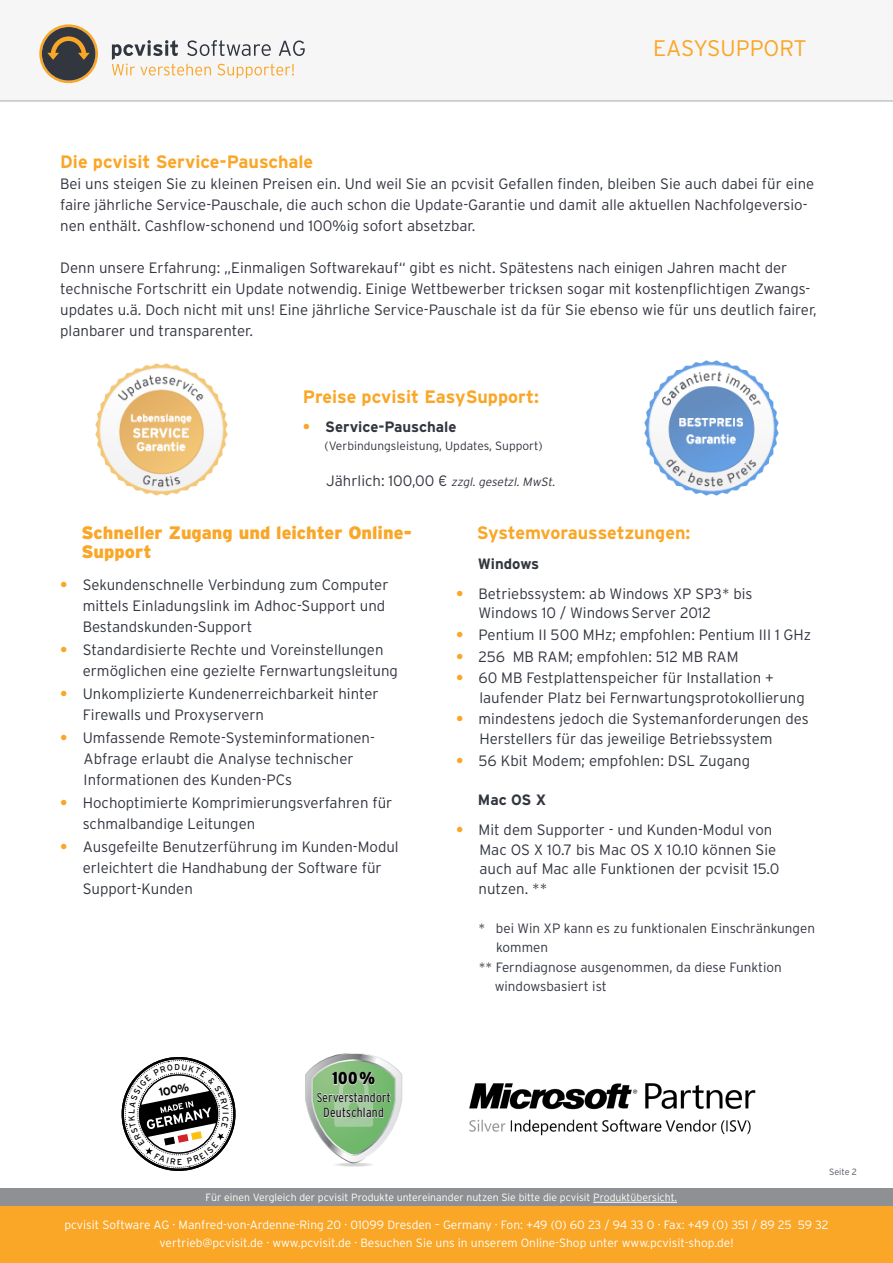
<style>
.page{position:relative;width:893px;height:1263px;background:#fff}
.page>*{position:absolute;margin:0;border:0;box-sizing:border-box;transform-origin:0 0}
.t1{font:300 22.5px "Interstate";letter-spacing:-.01em;color:#faa627}
.t2{font:700 18px "Interstate";color:#faa627}
.t3{font:900 18px/19.5px "Interstate";color:#faa627}
.t4{font:900 condensed 17.25px "Interstate";color:#000}
.t5{font:300 15px/21px "Interstate";color:#32363f}
.t6{font:700 15px "Interstate";color:#32363f}
.t7{font:300 13.5px "Interstate";color:#32363f}
.t8{font:300 condensed 13.2px/15.8px "Interstate";letter-spacing:.02em;color:#000;text-align:center}
.t9{font:300 12px/18px "Interstate";color:#fff;text-align:center}
.t10{font:300 12px "Interstate";color:#32363f}
.t11{font:italic 300 12px "Interstate";color:#32363f}
.t12{font:700 11.4px "Interstate";color:#000}
.t13{font:300 10.5px "Interstate";color:#fff}
.t14{font:300 9px "Interstate";color:#51555e}
.s1{color:#faa627}
.s2{font-style:normal;font-size:15px}
.s3{font-weight:700;color:#faa627}
</style>
<div class="page">
<div style="left:0;top:1205px;width:893px;height:58px;background:#faa627"></div>
<div style="left:0;top:1188px;width:893px;height:17px;background:#8e9093"></div>
<hr style="left:593px;top:1202px;width:84px;height:1px;background:#fff">
<svg style="left:39px;top:24px;width:59px;height:59px"></svg>
<svg style="left:112px;top:40px;width:193px;height:38px"></svg>
<img style="left:469px;top:1083px;width:287px;height:53px">
<svg style="left:305px;top:1053px;width:97px;height:109px"></svg>
<svg style="left:332px;top:1162px;width:43px;height:5px"></svg>
<img style="left:644px;top:361px;width:135px;height:134px">
<img style="left:96px;top:364px;width:131px;height:131px">
<svg style="left:121px;top:1057px;width:115px;height:114px"></svg>
<h1 class="t1" style="left:653px;top:36px;width:98px">EASYSuppor</h1>
<h1 class="t1" style="left:794px;top:36px;width:15px">t</h1>
<p class="t2" style="left:60px;top:151px;width:255px">Die pcvisit Service-Pauschale</p>
<p class="t5" style="left:60px;top:173px;width:755px">Bei uns steigen Sie zu kleinen Preisen ein. U nd weil Sie an pcvisit Gefallen finden, bleiben Sie auch dabei für eine faire jährliche Service-Pauschale, die auch schon die U pdate-Garantie und damit alle aktuellen Nachfolgeversio&shy;nen enthält. Cashflow-schonend und 100%ig sofort absetzbar.</p>
<p class="t5" style="left:60px;top:257px;width:758px">Denn unsere Erfahrung: „Einmaligen Softwarekauf“ gibt es nicht. Spätestens nach einigen Jahren macht der technische Fortschritt ein U pdate notwendig. Einige Wettbewerber tricksen sogar mit kostenpflichtigen Zwangs&shy;updates u.ä. Doch nicht mit uns! Eine jährliche Service-Pauschale ist da für Sie ebenso wie für uns deutlich fairer, planbarer und transparenter.</p>
<p class="t2" style="left:303px;top:387px;width:238px">Preise pcvisit EasySupport:</p>
<p class="t6" style="left:303px;top:418px;width:155px"><span class="s1">•</span> Service-Pauschale</p>
<p class="t10" style="left:325px;top:439px;width:220px">(Verbindungsleistung, U pdates, Support)</p>
<p class="t11" style="left:326px;top:475px;width:233px"><span class="s2">J ä h r l i c h : 1 0 0,0 0 €</span> zzgl. gesetzl. MwSt.</p>
<p class="t3" style="left:82px;top:522px;width:332px">Schneller Zugang und leichter Online-<br>Support</p>
<p class="t5" style="left:83px;top:574px;width:307px;text-indent:-22px"><span class="s3">•</span> Sekundenschnelle Verbindung zum Computer mittels Einladungslink im Adhoc-Support und<br>Bestandskunden-Support</p>
<p class="t5" style="left:83px;top:639px;width:317px;text-indent:-22px"><span class="s3">•</span> Standardisierte Rechte und Voreinstellungen ermöglichen eine gezielte Fernwartungsleitung</p>
<p class="t5" style="left:83px;top:683px;width:297px;text-indent:-22px"><span class="s3">•</span> U nkomplizierte Kundenerreichbarkeit hinter<br>Firewalls und Proxyservern</p>
<p class="t5" style="left:84px;top:727px;width:293px;text-indent:-23px"><span class="s3">•</span> U mfassende Remote-Systeminformationen-<br>Abfrage erlaubt die Analyse technischer<br>I nformationen des Kunden-PCs</p>
<p class="t5" style="left:83px;top:792px;width:311px;text-indent:-22px"><span class="s3">•</span> Hochoptimierte Komprimierungsverfahren für schmalbandige Leitungen</p>
<p class="t5" style="left:83px;top:836px;width:317px;text-indent:-22px"><span class="s3">•</span> Ausgefeilte Benutzerführung im Kunden-Modul erleichtert die Handhabung der Software für<br>Support-Kunden</p>
<p class="t2" style="left:477px;top:522px;width:215px">Systemvoraussetzungen:</p>
<p class="t6" style="left:478px;top:555px;width:63px">Windows</p>
<p class="t5" style="left:479px;top:584px;width:276px;line-height:19.5px;text-indent:-22px"><span class="s3">•</span> Betriebssystem: ab Windows XP SP3* bis<br>Windows 10 / WindowsServer 2012</p>
<p class="t5" style="left:456px;top:624px;width:357px"><span class="s3">•</span> Pentium II 500 MHz; empfohlen: Pentium III 1 GHz</p>
<p class="t5" style="left:456px;top:646px;width:284px"><span class="s3">•</span> 256 MB RAM; empfohlen: 512 MB RAM</p>
<p class="t5" style="left:479px;top:668px;width:327px;line-height:19.5px;text-indent:-23px"><span class="s3">•</span> 60 MB Festplattenspeicher für I nstallation + laufender Platz bei Fernwartungsprotokollierung</p>
<p class="t5" style="left:479px;top:709px;width:331px;line-height:19.5px;text-indent:-23px"><span class="s3">•</span> mindestens jedoch die Systemanforderungen des<br>Herstellers für das jeweilige Betriebssystem</p>
<p class="t5" style="left:456px;top:750px;width:296px"><span class="s3">•</span> 56 Kbit Modem; empfohlen: DSL Zugang</p>
<p class="t6" style="left:478px;top:791px;width:70px">Mac OS X</p>
<p class="t5" style="left:479px;top:820px;width:302px;line-height:19.5px;text-indent:-22px"><span class="s3">•</span> Mit dem Supporter - und Kunden-Modul von Mac OS X 10.7 bis Mac OS X 10.10 können Sie auch auf Mac alle Funktionen der pcvisit 15.0 nutzen. **</p>
<p class="t7" style="left:479px;top:920px;width:338px">* bei Win XP kann es zu funktionalen Einschränkungen</p>
<p class="t7" style="left:496px;top:940px;width:53px">kommen</p>
<p class="t7" style="left:479px;top:959px;width:304px">** Ferndiagnose ausgenommen, da diese Funktion</p>
<p class="t7" style="left:495px;top:979px;width:114px">windowsbasiert ist</p>
<p class="t12" style="left:158px;top:1086px;width:32px;rotate:-12deg">100%</p>
<p class="t4" style="left:332px;top:1069px;width:45px">100%</p>
<p class="t8" style="left:317px;top:1089px;width:75px">Serverstandort<br>Deutschland</p>
<p class="t13" style="left:205px;top:1191px;width:473px">Für einen Vergleich der pcvisit Produkte untereinander nutzen Sie bitte die pcvisit Produktübersicht.</p>
<p class="t14" style="left:829px;top:1167px;width:29px">Seite 2</p>
<p class="t9" style="left:64px;top:1215px;width:766px">pcvisit Software AG · Manfred-von-Ardenne-Ring 20 · 01099 Dresden – Germany · Fon: +49 (0) 60 23 / 94 33 0 · Fax: +49 (0) 351 / 89 25 59 32 vertrieb@pcvisit.de · www.pcvisit.de · Besuchen Sie uns in unserem Online-Shop unter www.pcvisit-shop.de!</p>
</div>
